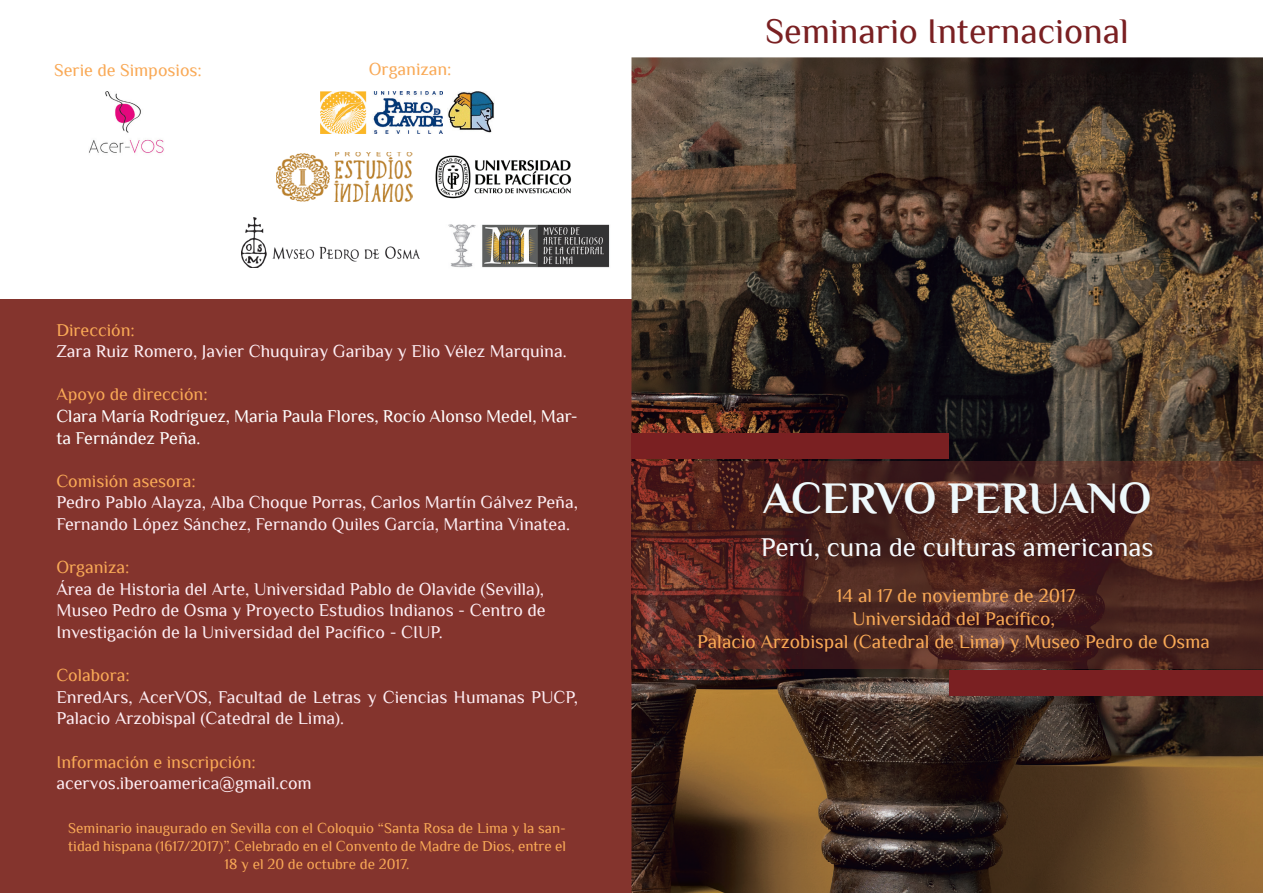
<style>
.page{position:relative;width:1263px;height:893px;background:#fff}
.page>*{position:absolute;margin:0;border:0;box-sizing:border-box;transform-origin:0 0}
.t1{font:700 45px "Philosopher";color:#eef8fb}
.t2{font:36px "Philosopher";color:#7a2022}
.t3{font:27px "Philosopher";color:#f6fbfe}
.t4{font:19.5px/23.4px "Philosopher";color:#f9a956;text-align:center}
.t5{font:18px/21.6px "Philosopher";color:#fdeef4}
.t6{font:18px "Philosopher";color:#f9a956}
.t7{font:18px/21.6px "Philosopher";color:#fff}
.t8{font:15px/18px "Philosopher";color:#f9a956;text-align:center}
.s1{color:#f0f9fb}
</style>
<div class="page">
<div style="left:0;top:299px;width:631px;height:594px;background:#84342d"></div>
<img style="left:631px;top:57px;width:632px;height:836px">
<img style="left:631px;top:461px;width:632px;height:208px">
<img style="left:89px;top:91px;width:75px;height:63px">
<img style="left:320px;top:91px;width:122px;height:43px">
<img style="left:448px;top:91px;width:47px;height:42px">
<img style="left:435px;top:155px;width:137px;height:44px">
<img style="left:276px;top:152px;width:136px;height:50px">
<img style="left:241px;top:218px;width:178px;height:49px">
<img style="left:448px;top:224px;width:162px;height:44px">
<div style="left:949px;top:670px;width:314px;height:25px;background:#7a2022"></div>
<div style="left:631px;top:434px;width:318px;height:25px;background:#7a2022"></div>
<p class="t6" style="left:54px;top:61px;width:149px">Serie de Simposios:</p>
<p class="t6" style="left:369px;top:60px;width:84px">Organizan:</p>
<p class="t6" style="left:56px;top:320px;width:80px">Dirección:</p>
<p class="t5" style="left:56px;top:341px;width:512px">Zara Ruiz Romero, Javier Chuquiray Garibay y Elio Vélez Marquina.</p>
<p class="t6" style="left:56px;top:385px;width:153px">Apoyo de dirección:</p>
<p class="t7" style="left:56px;top:405px;width:523px">Clara María Rodríguez, Maria Paula Flores, Rocío Alonso Medel, Mar&shy;ta Fernández Peña.</p>
<p class="t6" style="left:56px;top:471px;width:141px">Comisión asesora:</p>
<p class="t5" style="left:56px;top:492px;width:523px">Pedro Pablo Alayza, Alba Choque Porras, Carlos Martín Gálvez Peña,<br>Fernando López Sánchez, Fernando Quiles García, Martina Vinatea.</p>
<p class="t6" style="left:56px;top:558px;width:75px">Organiza:</p>
<p class="t5" style="left:56px;top:578px;width:491px;text-align:justify">Área de Historia del Arte, Universidad Pablo de Olavide (Sevilla), Museo Pedro de Osma y Proyecto Estudios Indianos - Centro de Investigación de la Universidad del Pacífico - CIUP.</p>
<p class="t6" style="left:56px;top:666px;width:75px">Colabora:</p>
<p class="t5" style="left:56px;top:686px;width:523px">EnredArs, AcerVOS, Facultad de Letras y Ciencias Humanas PUCP,<br>Palacio Arzobispal (Catedral de Lima).</p>
<p class="t6" style="left:56px;top:752px;width:201px">Información e inscripción:</p>
<p class="t5" style="left:56px;top:773px;width:257px">acervos.iberoamerica@gmail.com</p>
<p class="t8" style="left:68px;top:819px;width:499px">Seminario inaugurado en Sevilla con el Coloquio “Santa Rosa de Lima y la san&shy;tidad hispana (1617/2017)”. Celebrado en el Convento de Madre de Dios, entre el<br>18 y el 20 de octubre de 2017.</p>
<h2 class="t2" style="left:765px;top:12px;width:365px">Seminario Internacional</h2>
<h1 class="t1" style="left:763px;top:474px;width:390px"><span class="s1">A</span>CERVO PERUANO</h1>
<h3 class="t3" style="left:761px;top:533px;width:394px">Perú, cuna de culturas americanas</h3>
<p class="t4" style="left:697px;top:584px;width:514px">14 al 17 de noviembre de 2017<br>Universidad del Pacífico,<br>Palacio Arzobispal (Catedral de Lima) y Museo Pedro de Osma</p>
</div>
